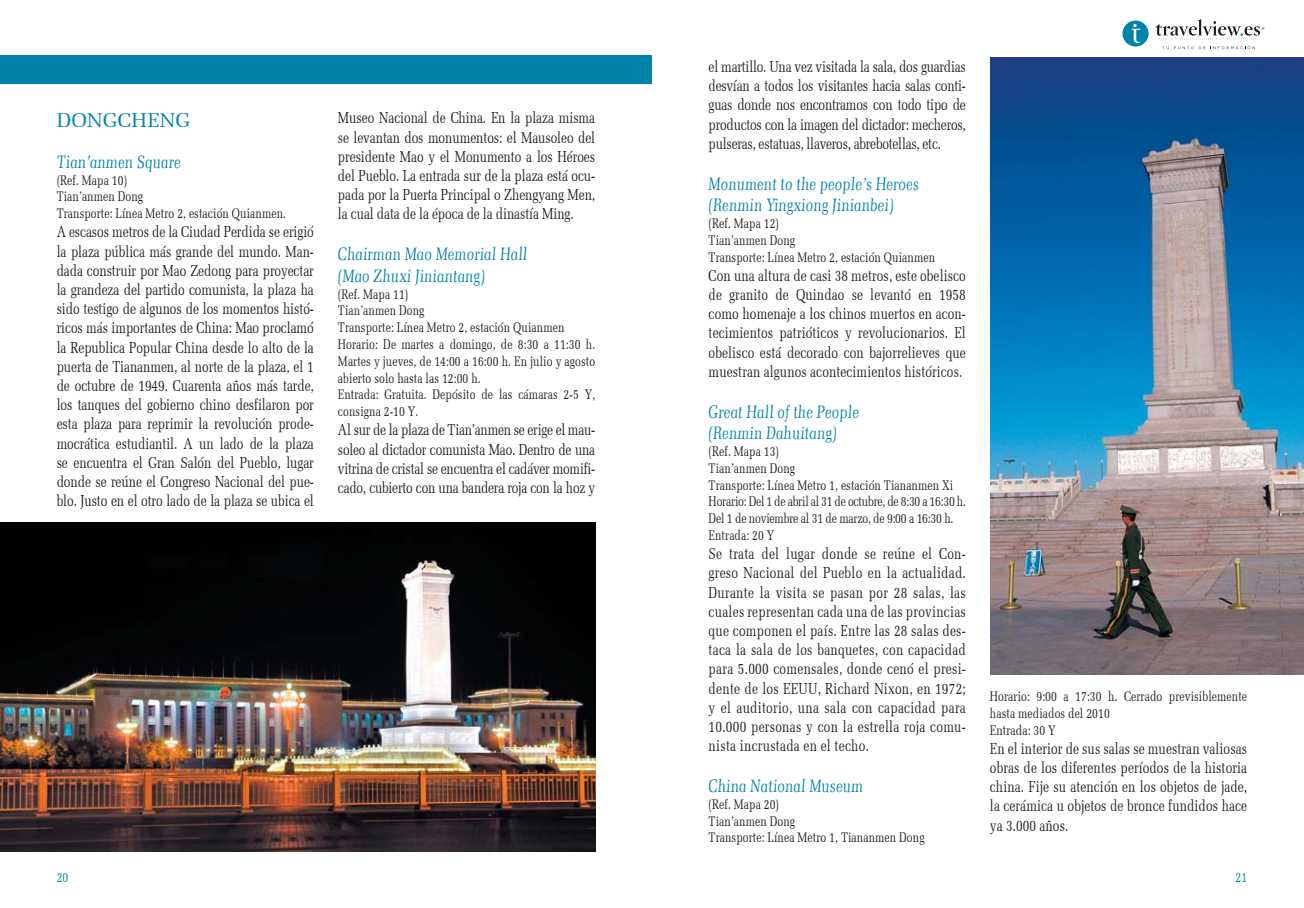
<style>
.page{position:relative;width:1304px;height:908px;background:#fff}
.page>*{position:absolute;margin:0;border:0;box-sizing:border-box;transform-origin:0 0}
.t1{font:20px "Memoir";letter-spacing:.005em;color:#0083a9}
.t2{font:italic 18px/21.6px "Memoir Condensed";color:#0083a9}
.t3{font:16px/19.2px "Memoir Condensed";letter-spacing:-.01em;color:#231f20;text-align:justify}
.t4{font:14px/16.8px "Memoir Condensed";color:#231f20}
.t5{font:14px "Memoir Condensed";color:#0083a9}
</style>
<div class="page">
<div style="left:1123px;top:21px;width:26px;height:26px;background:#0083a9;border-radius:50%"></div>
<svg style="left:1162px;top:46px;width:93px;height:3px"></svg>
<svg style="left:1132px;top:24px;width:8px;height:19px"></svg>
<svg style="left:1155px;top:19px;width:109px;height:21px"></svg>
<div style="left:0;top:55px;width:652px;height:28px;background:#0083a9"></div>
<img style="left:0;top:523px;width:595px;height:328px">
<img style="left:990px;top:58px;width:314px;height:617px">
<p class="t1" style="left:57px;top:109px;width:135px">DONGCHENG</p>
<p class="t2" style="left:57px;top:151px;width:126px">Tian’anmen Square</p>
<p class="t4" style="left:57px;top:172px;width:231px">(Ref. Mapa 10)<br>Tian’anmen Dong<br>Transporte: Línea Metro 2, estación Quianmen.</p>
<p class="t3" style="left:57px;top:223px;width:259px">A escasos metros de la Ciudad Perdida se erigió la plaza pública más grande del mundo. Man&shy;dada construir por Mao Zedong para proyectar la grandeza del partido comunista, la plaza ha sido testigo de algunos de los momentos histó&shy;ricos más importantes de China: Mao proclamó la Republica Popular China desde lo alto de la puerta de Tiananmen, al norte de la plaza, el 1 de octubre de 1949. Cuarenta años más tarde, los tanques del gobierno chino desfilaron por esta plaza para reprimir la revolución prode&shy;mocrática estudiantil. A un lado de la plaza se encuentra el Gran Salón del Pueblo, lugar donde se reúne el Congreso Nacional del pue&shy;blo. Justo en el otro lado de la plaza se ubica el</p>
<p class="t3" style="left:338px;top:109px;width:259px">Museo Nacional de China. En la plaza misma se levantan dos monumentos: el Mausoleo del presidente Mao y el Monumento a los Héroes del Pueblo. La entrada sur de la plaza está ocu&shy;pada por la Puerta Principal o Zhengyang Men, la cual data de la época de la dinastía Ming.</p>
<p class="t2" style="left:338px;top:243px;width:191px">Chairman Mao Memorial Hall (Mao Zhuxi Jiniantang)</p>
<p class="t4" style="left:338px;top:286px;width:259px">(Ref. Mapa 11)<br>Tian’anmen Dong<br>Transporte: Línea Metro 2, estación Quianmen Horario: De martes a domingo, de 8:30 a 11:30 h.<br>Martes y jueves, de 14:00 a 16:00 h. En julio y agosto abierto solo hasta las 12:00 h.<br>Entrada: Gratuita. Depósito de las cámaras 2-5 Y, consigna 2-10 Y.</p>
<p class="t3" style="left:338px;top:421px;width:259px">Al sur de la plaza de Tian’anmen se erige el mau&shy;soleo al dictador comunista Mao. Dentro de una vitrina de cristal se encuentra el cadáver momifi&shy;cado, cubierto con una bandera roja con la hoz y</p>
<p class="t3" style="left:709px;top:57px;width:259px">el martillo. Una vez visitada la sala, dos guardias desvían a todos los visitantes hacia salas conti&shy;guas donde nos encontramos con todo tipo de productos con la imagen del dictador: mecheros, pulseras, estatuas, llaveros, abrebotellas, etc.</p>
<p class="t2" style="left:709px;top:173px;width:212px">Monument to the people’s Heroes (Renmin Yingxiong Jinianbei)</p>
<p class="t4" style="left:709px;top:215px;width:228px">(Ref. Mapa 12)<br>Tian’anmen Dong<br>Transporte: Línea Metro 2, estación Quianmen</p>
<p class="t3" style="left:709px;top:266px;width:259px">Con una altura de casi 38 metros, este obelisco de granito de Quindao se levantó en 1958 como homenaje a los chinos muertos en acon&shy;tecimientos patrióticos y revolucionarios. El obelisco está decorado con bajorrelieves que muestran algunos acontecimientos históricos.</p>
<p class="t2" style="left:709px;top:401px;width:152px">Great Hall of the People (Renmin Dahuitang)</p>
<p class="t4" style="left:709px;top:443px;width:259px">(Ref. Mapa 13)<br>Tian’anmen Dong<br>Transporte: Línea Metro 1, estación Tiananmen Xi<br>Horario: Del 1 de abril al 31 de octubre, de 8:30 a 16:30 h.<br>Del 1 de noviembre al 31 de marzo, de 9:00 a 16:30 h.<br>Entrada: 20 Y</p>
<p class="t3" style="left:709px;top:544px;width:259px">Se trata del lugar donde se reúne el Con&shy;greso Nacional del Pueblo en la actualidad.<br>Durante la visita se pasan por 28 salas, las cuales representan cada una de las provincias que componen el país. Entre las 28 salas des&shy;taca la sala de los banquetes, con capacidad para 5.000 comensales, donde cenó el presi&shy;dente de los EEUU, Richard Nixon, en 1972; y el auditorio, una sala con capacidad para 10.000 personas y con la estrella roja comu&shy;nista incrustada en el techo.</p>
<p class="t2" style="left:709px;top:775px;width:156px">China National Museum</p>
<p class="t4" style="left:709px;top:796px;width:217px">(Ref. Mapa 20)<br>Tian’anmen Dong<br>Transporte: Línea Metro 1, Tiananmen Dong</p>
<p class="t4" style="left:990px;top:688px;width:259px">Horario: 9:00 a 17:30 h. Cerrado previsiblemente hasta mediados del 2010<br>Entrada: 30 Y</p>
<p class="t3" style="left:990px;top:739px;width:259px">En el interior de sus salas se muestran valiosas obras de los diferentes períodos de la historia china. Fije su atención en los objetos de jade, la cerámica u objetos de bronce fundidos hace ya 3.000 años.</p>
<p class="t5" style="left:57px;top:869px;width:13px">20</p>
<p class="t5" style="left:1235px;top:869px;width:13px">21</p>
</div>
